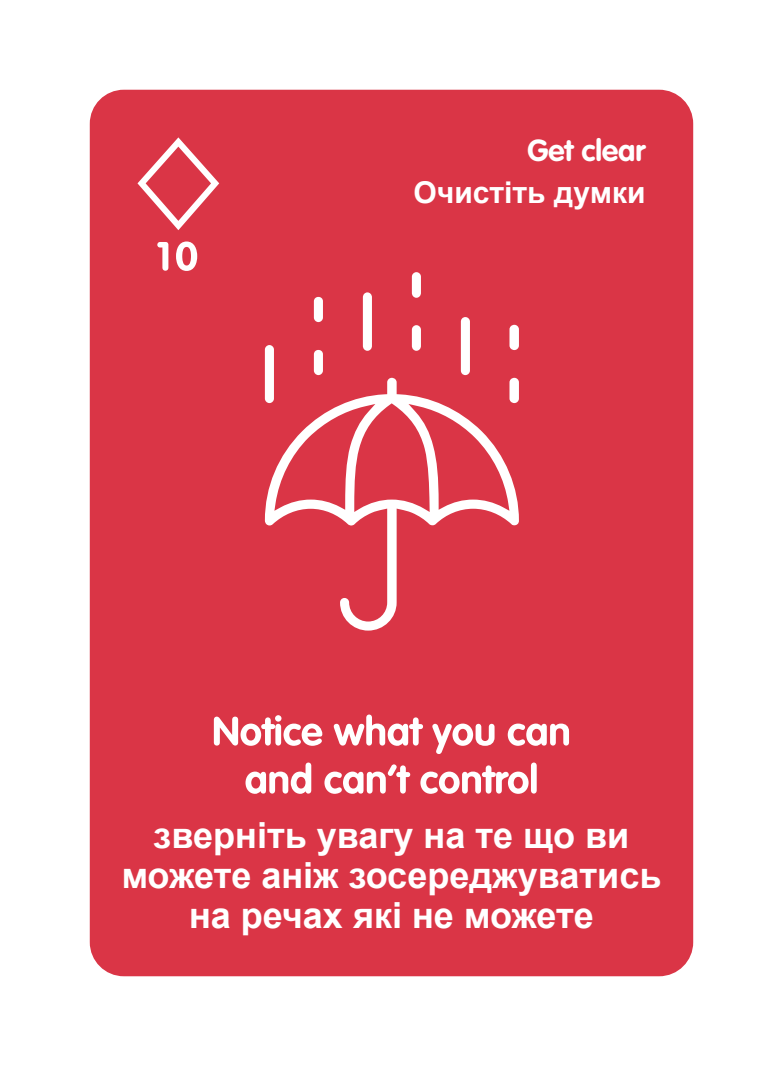
<style>
.page{position:relative;width:783px;height:1066px;background:#fff}
.page>*{position:absolute;margin:0;border:0;box-sizing:border-box;transform-origin:0 0}
.t1{font:700 36px/40px "Arial";color:#fff;text-align:center}
.t2{font:700 30px "Arial";color:#fff}
.t3{font:700 30px "VAG Rounded";color:#fff}
</style>
<div class="page">
<div style="left:90px;top:90px;width:603px;height:886px;background:#da3546;border-radius:34px"></div>
<svg style="left:157px;top:241px;width:40px;height:30px"></svg>
<svg style="left:137px;top:137px;width:82px;height:93px"></svg>
<svg style="left:245px;top:762px;width:291px;height:32px"></svg>
<svg style="left:214px;top:714px;width:355px;height:40px"></svg>
<div style="left:412px;top:325px;width:9px;height:26px;background:#fff;border-radius:5px"></div>
<div style="left:363px;top:292px;width:9px;height:59px;background:#fff;border-radius:5px"></div>
<div style="left:412px;top:272px;width:9px;height:26px;background:#fff;border-radius:5px"></div>
<svg style="left:314px;top:296px;width:9px;height:26px"></svg>
<div style="left:461px;top:317px;width:9px;height:58px;background:#fff;border-radius:5px"></div>
<svg style="left:314px;top:350px;width:9px;height:25px"></svg>
<svg style="left:265px;top:378px;width:254px;height:252px"></svg>
<div style="left:509px;top:325px;width:10px;height:25px;background:#fff;border-radius:5px"></div>
<div style="left:265px;top:345px;width:9px;height:58px;background:#fff;border-radius:5px"></div>
<p class="t3" style="left:527px;top:133px;width:120px">Get clear</p>
<p class="t2" style="left:413px;top:173px;width:233px">Очистіть думки</p>
<p class="t1" style="left:121px;top:817px;width:541px">зверніть увагу на те що ви можете аніж зосереджуватись на речах які не можете</p>
</div>
